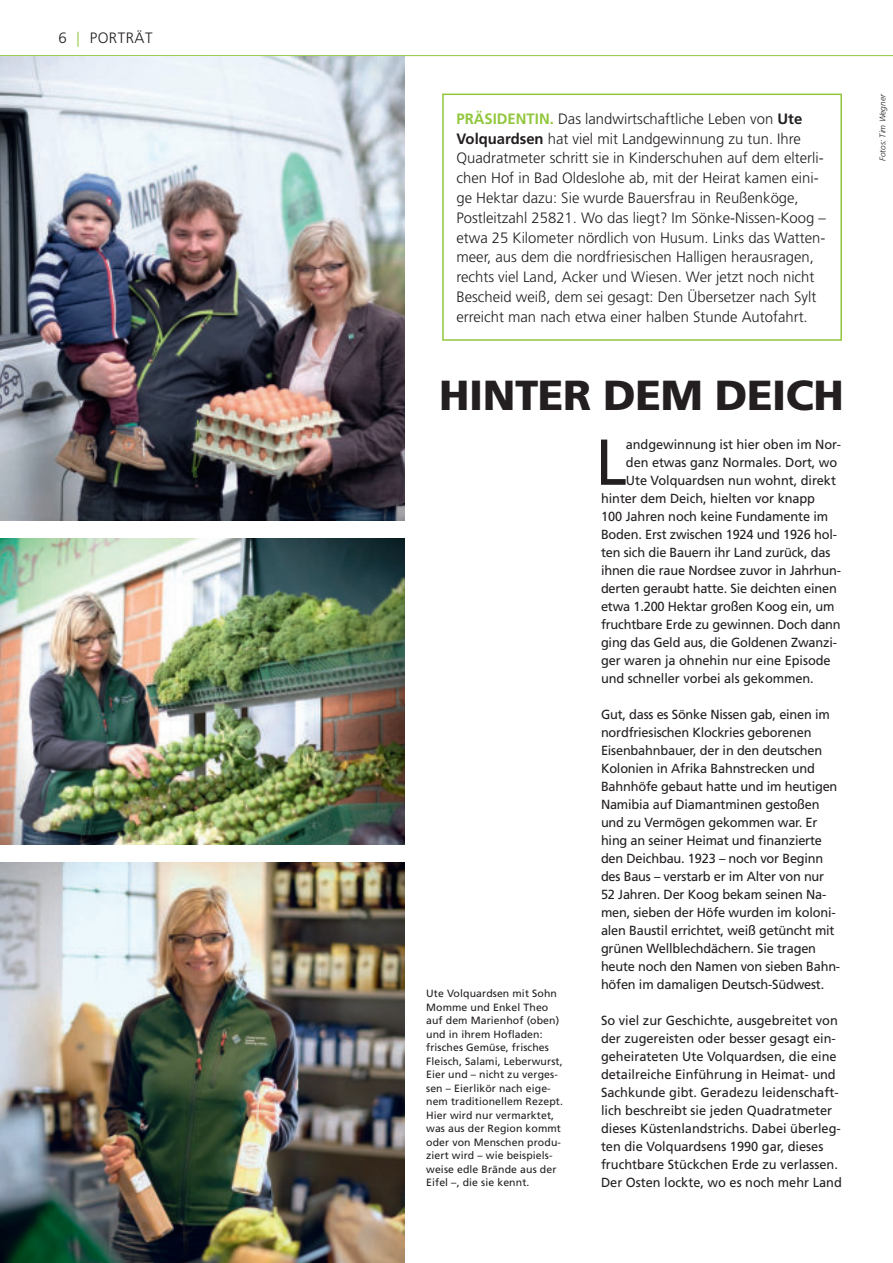
<style>
.page{position:relative;width:893px;height:1263px;background:#fff}
.page>*{position:absolute;margin:0;border:0;box-sizing:border-box;transform-origin:0 0}
.t1{font:64.8px "Frutiger LT";color:#231f20}
.t2{font:900 42px "Frutiger LT";letter-spacing:-.01em;color:#231f20}
.t3{font:300 15px/19.8px "Frutiger LT";color:#231f20}
.t4{font:300 15px "Frutiger LT";letter-spacing:.03em;color:#231f20}
.t5{font:13.2px/18px "Frutiger LT";letter-spacing:-.015em;color:#231f20}
.t6{font:10.5px/13.5px "Frutiger LT";letter-spacing:.01em;color:#231f20}
.t7{font:italic 300 8.25px "Frutiger LT";color:#231f20}
.s1{color:#92c73d}
.s2{font-family:"Frutiger";font-weight:700;color:#92c73d}
.s3{font-weight:700}
</style>
<div class="page">
<div style="left:442px;top:94px;width:400px;height:247px;border:1px solid #92c73d"></div>
<hr style="left:0;top:55px;width:893px;height:1px;background:#92c73d">
<img style="left:0;top:539px;width:405px;height:306px">
<img style="left:0;top:56px;width:405px;height:465px">
<img style="left:0;top:863px;width:405px;height:400px">
<p class="t3" style="left:59px;top:28px;width:23px">6 <span class="s1">|</span></p>
<p class="t4" style="left:90px;top:30px;width:64px">PORTRÄT</p>
<p class="t3" style="left:456px;top:109px;width:371px"><span class="s2">PRÄSIDENTIN.</span> Das landwirtschaftliche Leben von <span class="s3">Ute Volquardsen</span> hat viel mit Landgewinnung zu tun. Ihre Quadratmeter schritt sie in Kinderschuhen auf dem elterli&shy;chen Hof in Bad Oldeslohe ab, mit der Heirat kamen eini&shy;ge Hektar dazu: Sie wurde Bauersfrau in Reußenköge, Postleitzahl 25821. Wo das liegt? Im Sönke-Nissen-Koog – etwa 25 Kilometer nördlich von Husum. Links das Watten&shy;meer, aus dem die nordfriesischen Halligen herausragen, rechts viel Land, Acker und Wiesen. Wer jetzt noch nicht Bescheid weiß, dem sei gesagt: Den Übersetzer nach Sylt erreicht man nach etwa einer halben Stunde Autofahrt.</p>
<h2 class="t2" style="left:439px;top:373px;width:406px">HINTER DEM DEICH</h2>
<p class="t6" style="left:426px;top:987px;width:138px">Ute Volquardsen mit Sohn<br>Momme und Enkel Theo auf dem Marienhof (oben) und in ihrem Hofladen: frisches Gemüse, frisches<br>Fleisch, Salami, Leberwurst,<br>Eier und – nicht zu verges&shy;sen – Eierlikör nach eige&shy;nem traditionellem Rezept.<br>Hier wird nur vermarktet, was aus der Region kommt oder von Menschen produ&shy;ziert wird – wie beispiels&shy;weise edle Brände aus der<br>Eifel –, die sie kennt.</p>
<h1 class="t1" style="left:595px;top:429px;width:33px">L</h1>
<p class="t5" style="left:626px;top:436px;width:217px">andgewinnung ist hier oben im Nor-</p>
<p class="t5" style="left:626px;top:454px;width:213px">den etwas ganz Normales. Dort, wo</p>
<p class="t5" style="left:626px;top:472px;width:212px">Ute Volquardsen nun wohnt, direkt</p>
<p class="t5" style="left:601px;top:490px;width:216px">hinter dem Deich, hielten vor knapp</p>
<p class="t5" style="left:601px;top:508px;width:229px">100 Jahren noch keine Fundamente im</p>
<p class="t5" style="left:601px;top:526px;width:238px">Boden. Erst zwischen 1924 und 1926 hol-</p>
<p class="t5" style="left:601px;top:544px;width:231px">ten sich die Bauern ihr Land zurück, das</p>
<p class="t5" style="left:601px;top:562px;width:242px">ihnen die raue Nordsee zuvor in Jahrhun-</p>
<p class="t5" style="left:601px;top:580px;width:237px">derten geraubt hatte. Sie deichten einen</p>
<p class="t5" style="left:601px;top:598px;width:235px">etwa 1.200 Hektar großen Koog ein, um</p>
<p class="t5" style="left:601px;top:616px;width:241px">fruchtbare Erde zu gewinnen. Doch dann</p>
<p class="t5" style="left:601px;top:634px;width:238px">ging das Geld aus, die Goldenen Zwanzi-</p>
<p class="t5" style="left:601px;top:652px;width:231px">ger waren ja ohnehin nur eine Episode</p>
<p class="t5" style="left:601px;top:670px;width:214px">und schneller vorbei als gekommen.</p>
<p class="t5" style="left:601px;top:706px;width:241px">Gut, dass es Sönke Nissen gab, einen im nordfriesischen Klockries geborenen Eisenbahnbauer, der in den deutschen Kolonien in Afrika Bahnstrecken und Bahnhöfe gebaut hatte und im heutigen Namibia auf Diamantminen gestoßen und zu Vermögen gekommen war. Er hing an seiner Heimat und finanzierte den Deichbau. 1923 – noch vor Beginn des Baus – verstarb er im Alter von nur 52 Jahren. Der Koog bekam seinen Na&shy;men, sieben der Höfe wurden im koloni&shy;alen Baustil errichtet, weiß getüncht mit grünen Wellblechdächern. Sie tragen heute noch den Namen von sieben Bahn&shy;höfen im damaligen Deutsch-Südwest.</p>
<p class="t5" style="left:601px;top:1012px;width:242px">So viel zur Geschichte, ausgebreitet von der zugereisten oder besser gesagt ein&shy;geheirateten Ute Volquardsen, die eine detailreiche Einführung in Heimat- und Sachkunde gibt. Geradezu leidenschaft&shy;lich beschreibt sie jeden Quadratmeter dieses Küstenlandstrichs. Dabei überleg&shy;ten die Volquardsens 1990 gar, dieses fruchtbare Stückchen Erde zu verlassen.<br>Der Osten lockte, wo es noch mehr Land</p>
<p class="t7" style="left:879px;top:161px;width:68px;rotate:-90deg">Fotos: Tim Wegner</p>
</div>
